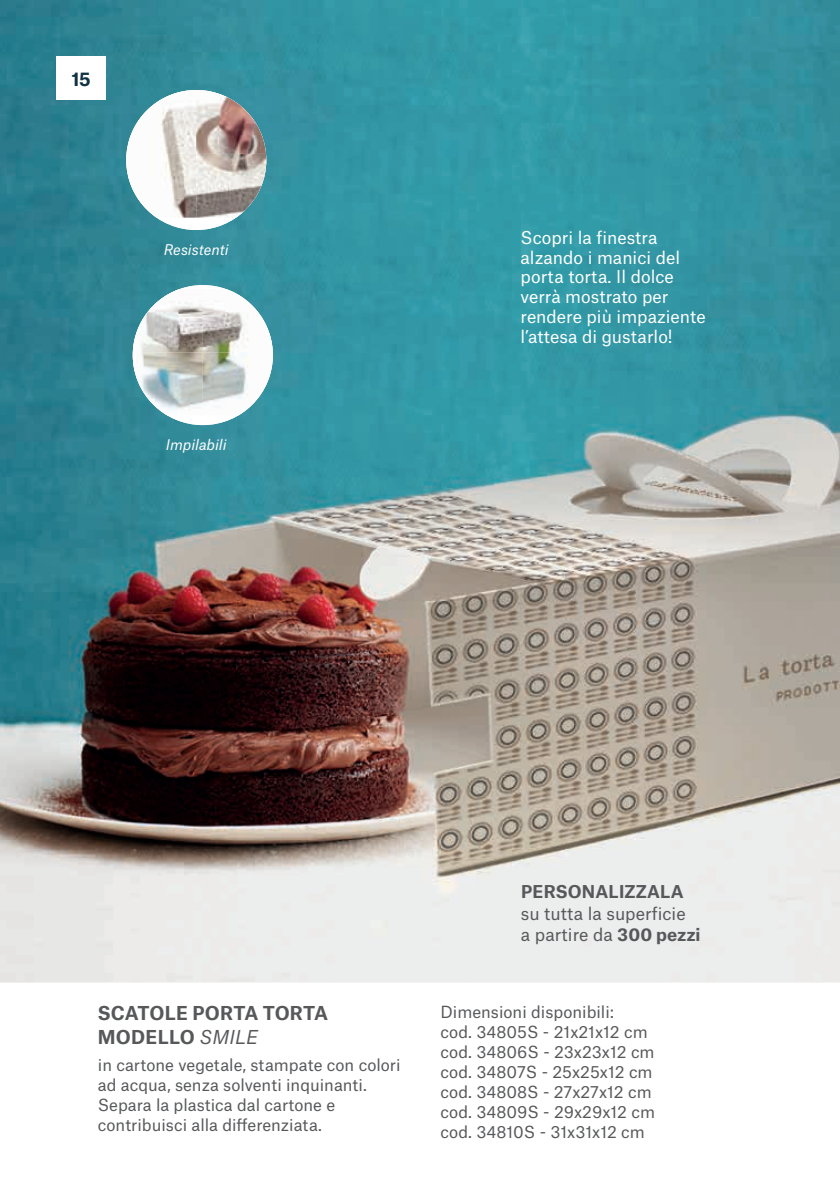
<style>
.page{position:relative;width:840px;height:1191px;background:#fff}
.page>*{position:absolute;margin:0;border:0;box-sizing:border-box;transform-origin:0 0}
.t1{font:700 18.4px/24px "Atlas Grotesk";letter-spacing:.01em;color:#57585a}
.t2{font:700 18px "Atlas Grotesk";color:#0f3143}
.t3{font:17px/19.8px "Atlas Grotesk";color:#fff}
.t4{font:17px/21.2px "Atlas Grotesk";color:#57585a}
.t5{font:700 17px "Atlas Grotesk";letter-spacing:.01em;color:#57585a}
.t6{font:16px/20px "Atlas Grotesk";color:#57585a}
.t7{font:italic 14.2px "Atlas Grotesk";color:#fff}
.s1{font-weight:400;font-style:italic}
.s2{font-weight:700}
</style>
<div class="page">
<img style="left:0;top:0;width:839px;height:982px">
<div style="left:57px;top:57px;width:49px;height:43px;background:#fff"></div>
<svg style="left:126px;top:90px;width:140px;height:140px"></svg>
<img style="left:126px;top:90px;width:140px;height:64px">
<img style="left:126px;top:154px;width:2px;height:20px">
<img style="left:196px;top:154px;width:70px;height:64px">
<svg style="left:133px;top:285px;width:140px;height:140px"></svg>
<img style="left:133px;top:289px;width:46px;height:61px">
<img style="left:203px;top:289px;width:70px;height:126px">
<svg style="left:133px;top:352px;width:1px;height:16px"></svg>
<p class="t2" style="left:72px;top:64px;width:21px">15</p>
<p class="t7" style="left:164px;top:238px;width:67px">Resistenti</p>
<p class="t7" style="left:166px;top:433px;width:62px">Impilabili</p>
<p class="t3" style="left:520px;top:225px;width:186px">Scopri la finestra alzando i manici del porta torta. Il dolce verrà mostrato per rendere più impaziente l’attesa di gustarlo!</p>
<p class="t1" style="left:98px;top:998px;width:231px">SCATOLE PORTA TORTA<br>MODELLO <span class="s1">SMILE</span></p>
<p class="t6" style="left:98px;top:1053px;width:304px">in cartone vegetale, stampate con colori ad acqua, senza solventi inquinanti.<br>Separa la plastica dal cartone e contribuisci alla differenziata.</p>
<p class="t5" style="left:520px;top:878px;width:164px">PERSONALIZZALA</p>
<p class="t4" style="left:520px;top:900px;width:181px">su tutta la superficie<br>a partire da <span class="s2">300 pezzi</span></p>
<p class="t6" style="left:440px;top:1000px;width:216px">Dimensioni disponibili:<br>cod. 34805S - 21x21x12 cm cod. 34806S - 23x23x12 cm cod. 34807S - 25x25x12 cm cod. 34808S - 27x27x12 cm cod. 34809S - 29x29x12 cm cod. 34810S - 31x31x12 cm</p>
</div>
